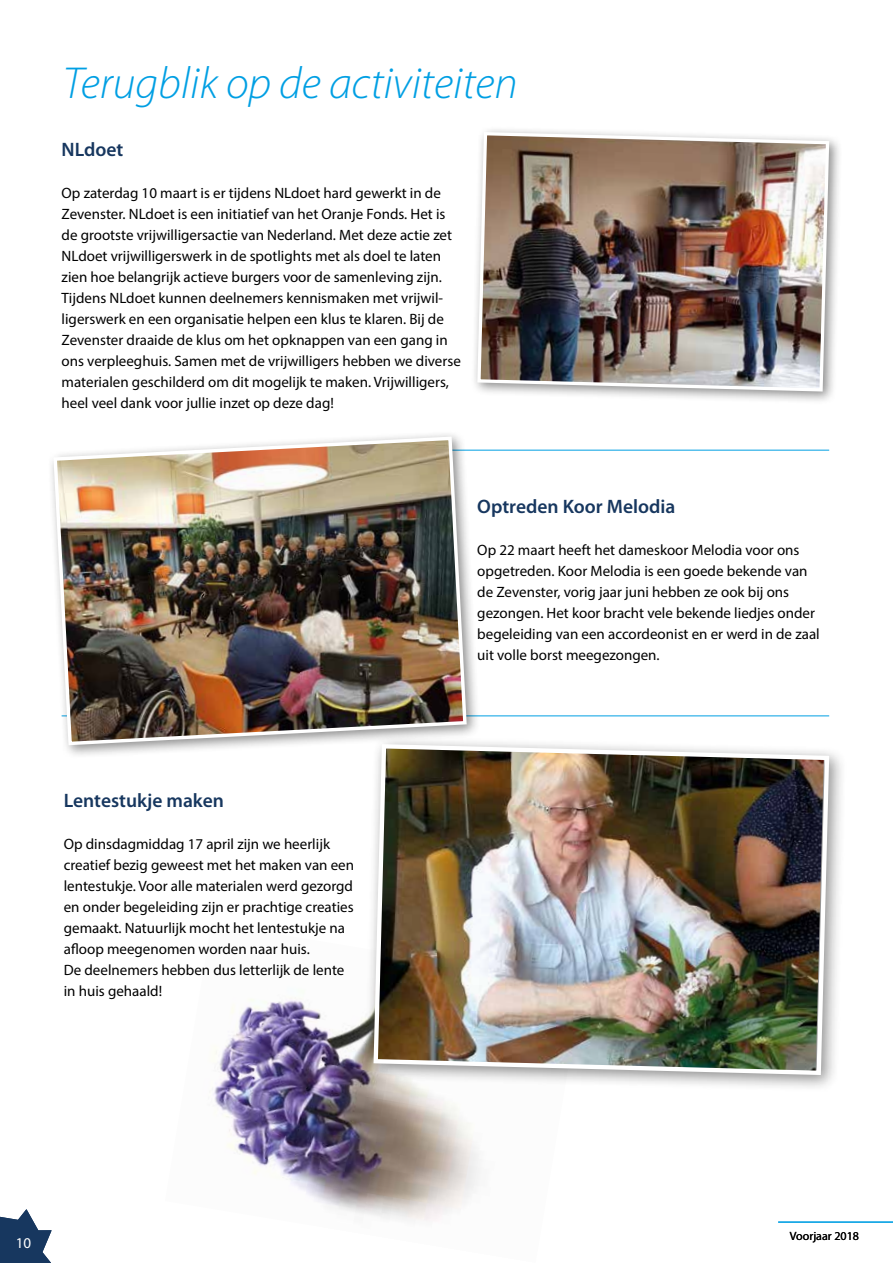
<style>
.page{position:relative;width:893px;height:1263px;background:#fff}
.page>*{position:absolute;margin:0;border:0;box-sizing:border-box;transform-origin:0 0}
.t1{font:italic 300 45px "Myriad Pro";color:#009fe3}
.t2{font:600 19.5px "Myriad Pro";color:#17375f}
.t3{font:15px/21px "Myriad Pro";color:#000}
.t4{font:15px "Myriad Pro";color:#fff}
.t5{font:12px "Myriad Pro";color:#000}
</style>
<div class="page">
<img style="left:213px;top:997px;width:267px;height:224px">
<svg style="left:0;top:1209px;width:52px;height:54px"></svg>
<hr style="left:778px;top:1221px;width:115px;height:2px;background:#009fe3">
<hr style="left:253px;top:450px;width:576px;height:1px;background:#009fe3">
<hr style="left:62px;top:715px;width:767px;height:1px;background:#009fe3">
<div style="left:471px;top:125px;width:371px;height:280px;background:#000;opacity:.45"></div>
<img style="left:476px;top:130px;width:355px;height:263px">
<div style="left:364px;top:735px;width:483px;height:358px;background:#000;opacity:.45"></div>
<img style="left:371px;top:742px;width:460px;height:335px">
<div style="left:47px;top:430px;width:433px;height:329px;background:#000;opacity:.45"></div>
<img style="left:52px;top:435px;width:416px;height:312px">
<h1 class="t1" style="left:63px;top:59px;width:456px">Terugblik op de activiteiten</h1>
<h2 class="t2" style="left:62px;top:139px;width:63px">NLdoet</h2>
<p class="t3" style="left:62px;top:182px;width:401px">Op zaterdag 10 maart is er tijdens NLdoet hard gewerkt in de Zevenster. NLdoet is een initiatief van het Oranje Fonds. Het is de grootste vrijwilligersactie van Nederland. Met deze actie zet NLdoet vrijwilligerswerk in de spotlights met als doel te laten zien hoe belangrijk actieve burgers voor de samenleving zijn.<br>Tijdens NLdoet kunnen deelnemers kennismaken met vrijwil&shy;ligerswerk en een organisatie helpen een klus te klaren. Bij de Zevenster draaide de klus om het opknappen van een gang in ons verpleeghuis. Samen met de vrijwilligers hebben we diverse materialen geschilderd om dit mogelijk te maken. Vrijwilligers, heel veel dank voor jullie inzet op deze dag!</p>
<h2 class="t2" style="left:64px;top:790px;width:162px">Lentestukje maken</h2>
<p class="t3" style="left:64px;top:833px;width:292px">Op dinsdagmiddag 17 april zijn we heerlijk creatief bezig geweest met het maken van een lentestukje. Voor alle materialen werd gezorgd en onder begeleiding zijn er prachtige creaties gemaakt. Natuurlijk mocht het lentestukje na afloop meegenomen worden naar huis.<br>De deelnemers hebben dus letterlijk de lente in huis gehaald!</p>
<h2 class="t2" style="left:477px;top:496px;width:200px">Optreden Koor Melodia</h2>
<p class="t3" style="left:477px;top:539px;width:344px">Op 22 maart heeft het dameskoor Melodia voor ons opgetreden. Koor Melodia is een goede bekende van de Zevenster, vorig jaar juni hebben ze ook bij ons gezongen. Het koor bracht vele bekende liedjes onder begeleiding van een accordeonist en er werd in de zaal uit volle borst meegezongen.</p>
<p class="t4" style="left:16px;top:1234px;width:17px">10</p>
<p class="t5" style="left:790px;top:1228px;width:70px">Voorjaar 2018</p>
</div>
